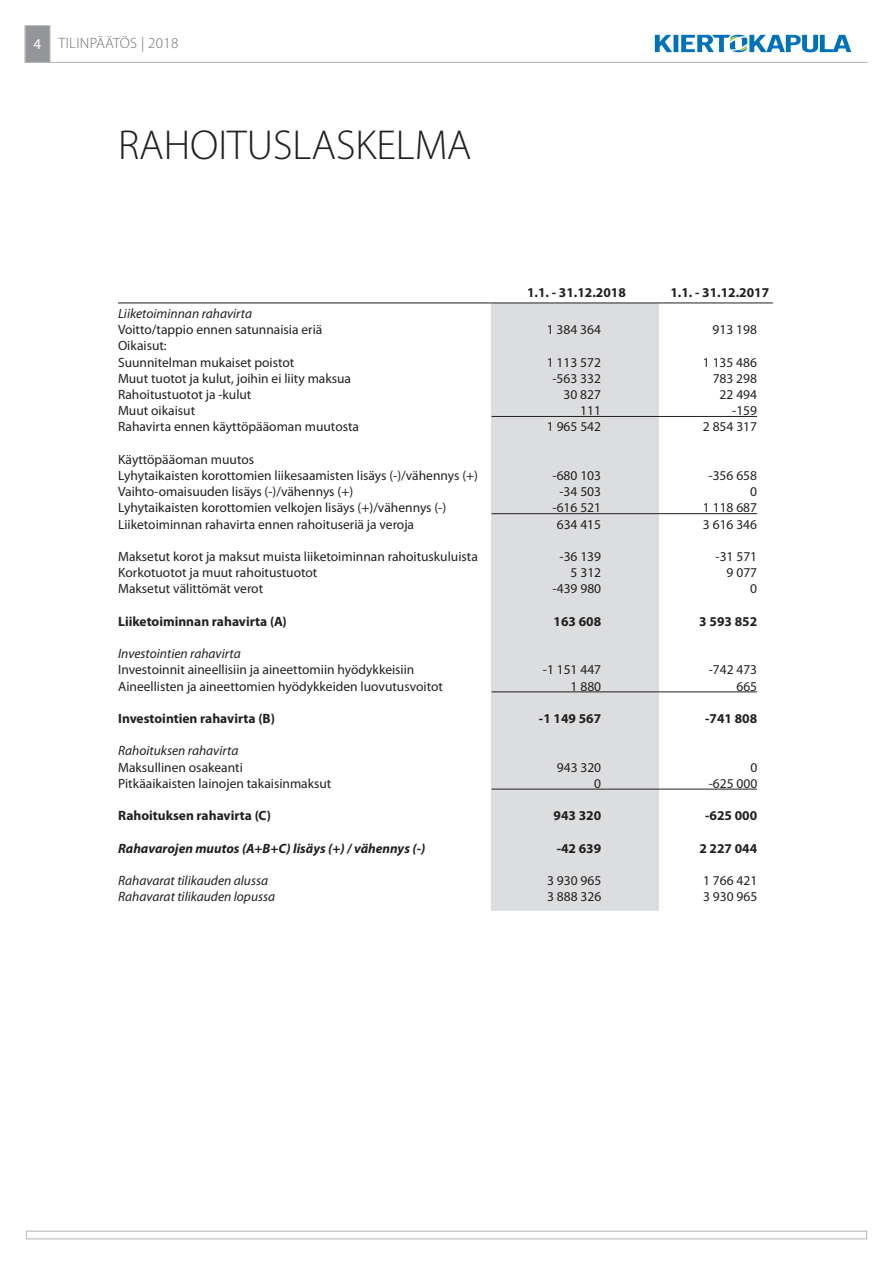
<style>
.page{position:relative;width:893px;height:1263px;background:#fff}
.page>*{position:absolute;margin:0;border:0;box-sizing:border-box;transform-origin:0 0}
.t1{font:300 42px "Myriad Pro";color:#231f20}
.t2{font:300 15px "Myriad Pro";letter-spacing:.02em;color:#6c6d70}
.t3{font:13.5px/16.2px "Myriad Pro";color:#231f20}
.t4{font:700 13.5px "Myriad Pro";color:#231f20}
.t5{font:italic 13.5px "Myriad Pro";color:#231f20}
.t6{font:italic 700 13.5px "Myriad Pro";color:#231f20}
.s1{font-weight:400;color:#fff}
</style>
<div class="page">
<div style="left:26px;top:1231px;width:841px;height:8px;border:1px solid #b2b3b7"></div>
<div style="left:491px;top:303px;width:168px;height:608px;background:#dcdddf"></div>
<hr style="left:491px;top:416px;width:266px;height:1px;background:#231f20">
<hr style="left:491px;top:513px;width:266px;height:1px;background:#231f20">
<hr style="left:491px;top:691px;width:266px;height:1px;background:#231f20">
<hr style="left:491px;top:789px;width:266px;height:1px;background:#231f20">
<hr style="left:118px;top:303px;width:655px;height:1px;background:#231f20">
<svg style="left:24px;top:25px;width:844px;height:38px"></svg>
<p class="t2" style="left:33px;top:35px;width:146px"><span class="s1">4</span> TILINPÄÄTÖS | 2018</p>
<h1 class="t1" style="left:118px;top:122px;width:355px">RAHOITUSLASKELMA</h1>
<p class="t4" style="left:527px;top:285px;width:100px">1.1. - 31.12.2018</p>
<p class="t4" style="left:670px;top:285px;width:100px">1.1. - 31.12.2017</p>
<p class="t5" style="left:118px;top:306px;width:136px">Liiketoiminnan rahavirta</p>
<p class="t3" style="left:118px;top:322px;width:206px">Voitto/tappio ennen satunnaisia eriä</p>
<p class="t3" style="left:547px;top:322px;width:56px">1 384 364</p>
<p class="t3" style="left:713px;top:322px;width:46px">913 198</p>
<p class="t3" style="left:118px;top:338px;width:178px">Oikaisut:<br>Suunnitelman mukaiset poistot</p>
<p class="t3" style="left:547px;top:354px;width:56px">1 113 572</p>
<p class="t3" style="left:703px;top:354px;width:56px">1 135 486</p>
<p class="t3" style="left:118px;top:370px;width:235px">Muut tuotot ja kulut, joihin ei liity maksua</p>
<p class="t3" style="left:552px;top:370px;width:50px">-563 332</p>
<p class="t3" style="left:713px;top:370px;width:46px">783 298</p>
<p class="t3" style="left:118px;top:386px;width:135px">Rahoitustuotot ja -kulut</p>
<p class="t3" style="left:564px;top:386px;width:39px">30 827</p>
<p class="t3" style="left:720px;top:386px;width:39px">22 494</p>
<p class="t3" style="left:118px;top:403px;width:79px">Muut oikaisut</p>
<p class="t3" style="left:580px;top:403px;width:22px">111</p>
<p class="t3" style="left:732px;top:403px;width:26px">-159</p>
<p class="t3" style="left:118px;top:419px;width:242px">Rahavirta ennen käyttöpääoman muutosta</p>
<p class="t3" style="left:547px;top:419px;width:56px">1 965 542</p>
<p class="t3" style="left:703px;top:419px;width:56px">2 854 317</p>
<p class="t3" style="left:118px;top:451px;width:361px">Käyttöpääoman muutos<br>Lyhytaikaisten korottomien liikesaamisten lisäys (-)/vähennys (+)</p>
<p class="t3" style="left:553px;top:467px;width:50px">-680 103</p>
<p class="t3" style="left:709px;top:467px;width:50px">-356 658</p>
<p class="t3" style="left:118px;top:484px;width:237px">Vaihto-omaisuuden lisäys (-)/vähennys (+)</p>
<p class="t3" style="left:559px;top:484px;width:43px">-34 503</p>
<p class="t3" style="left:750px;top:484px;width:8px">0</p>
<p class="t3" style="left:118px;top:500px;width:330px">Lyhytaikaisten korottomien velkojen lisäys (+)/vähennys (-)</p>
<p class="t3" style="left:553px;top:500px;width:50px">-616 521</p>
<p class="t3" style="left:703px;top:500px;width:56px">1 118 687</p>
<p class="t3" style="left:118px;top:516px;width:298px">Liiketoiminnan rahavirta ennen rahoituseriä ja veroja</p>
<p class="t3" style="left:557px;top:516px;width:46px">634 415</p>
<p class="t3" style="left:703px;top:516px;width:56px">3 616 346</p>
<p class="t3" style="left:118px;top:548px;width:361px">Maksetut korot ja maksut muista liiketoiminnan rahoituskuluista</p>
<p class="t3" style="left:559px;top:548px;width:43px">-36 139</p>
<p class="t3" style="left:715px;top:548px;width:43px">-31 571</p>
<p class="t3" style="left:118px;top:565px;width:201px">Korkotuotot ja muut rahoitustuotot</p>
<p class="t3" style="left:571px;top:565px;width:32px">5 312</p>
<p class="t3" style="left:727px;top:565px;width:32px">9 077</p>
<p class="t3" style="left:118px;top:581px;width:147px">Maksetut välittömät verot</p>
<p class="t3" style="left:553px;top:581px;width:50px">-439 980</p>
<p class="t3" style="left:750px;top:581px;width:8px">0</p>
<p class="t4" style="left:118px;top:614px;width:170px">Liiketoiminnan rahavirta (A)</p>
<p class="t4" style="left:553px;top:614px;width:49px">163 608</p>
<p class="t4" style="left:699px;top:614px;width:59px">3 593 852</p>
<p class="t5" style="left:118px;top:646px;width:124px">Investointien rahavirta</p>
<p class="t3" style="left:118px;top:662px;width:298px">Investoinnit aineellisiin ja aineettomiin hyödykkeisiin</p>
<p class="t3" style="left:543px;top:662px;width:60px">-1 151 447</p>
<p class="t3" style="left:709px;top:662px;width:50px">-742 473</p>
<p class="t3" style="left:118px;top:678px;width:326px">Aineellisten ja aineettomien hyödykkeiden luovutusvoitot</p>
<p class="t3" style="left:571px;top:678px;width:32px">1 880</p>
<p class="t3" style="left:736px;top:678px;width:22px">665</p>
<p class="t4" style="left:118px;top:711px;width:158px">Investointien rahavirta (B)</p>
<p class="t4" style="left:539px;top:711px;width:64px">-1 149 567</p>
<p class="t4" style="left:705px;top:711px;width:54px">-741 808</p>
<p class="t5" style="left:118px;top:743px;width:122px">Rahoituksen rahavirta</p>
<p class="t3" style="left:118px;top:759px;width:126px">Maksullinen osakeanti</p>
<p class="t3" style="left:557px;top:759px;width:46px">943 320</p>
<p class="t3" style="left:750px;top:759px;width:8px">0</p>
<p class="t3" style="left:118px;top:775px;width:215px">Pitkäaikaisten lainojen takaisinmaksut</p>
<p class="t3" style="left:594px;top:775px;width:8px">0</p>
<p class="t3" style="left:709px;top:775px;width:50px">-625 000</p>
<p class="t4" style="left:118px;top:808px;width:154px">Rahoituksen rahavirta (C)</p>
<p class="t4" style="left:554px;top:808px;width:49px">943 320</p>
<p class="t4" style="left:705px;top:808px;width:54px">-625 000</p>
<p class="t6" style="left:118px;top:840px;width:308px">Rahavarojen muutos (A+B+C) lisäys (+) / vähennys (-)</p>
<p class="t4" style="left:557px;top:840px;width:46px">-42 639</p>
<p class="t4" style="left:699px;top:840px;width:59px">2 227 044</p>
<p class="t5" style="left:118px;top:873px;width:151px">Rahavarat tilikauden alussa</p>
<p class="t3" style="left:547px;top:872px;width:56px">3 930 965</p>
<p class="t3" style="left:703px;top:872px;width:56px">1 766 421</p>
<p class="t5" style="left:118px;top:889px;width:159px">Rahavarat tilikauden lopussa</p>
<p class="t3" style="left:547px;top:889px;width:56px">3 888 326</p>
<p class="t3" style="left:703px;top:889px;width:56px">3 930 965</p>
</div>
